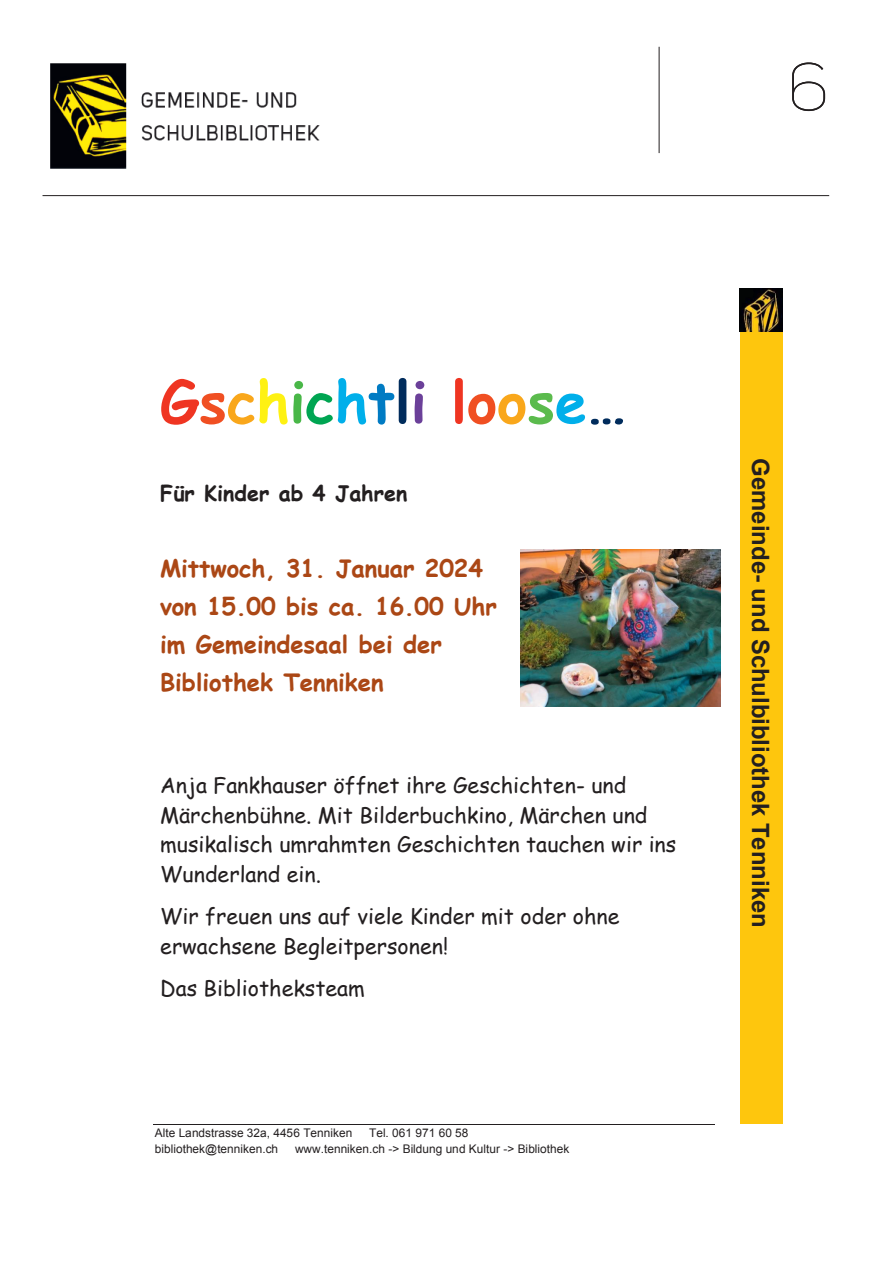
<style>
.page{position:relative;width:893px;height:1263px;background:#fff}
.page>*{position:absolute;margin:0;border:0;box-sizing:border-box;transform-origin:0 0}
.t1{font:67.5px "Uni Sans Thin";color:#231f20}
.t2{font:700 57.3px "Comic Sans MS";color:#ef3522}
.t3{font:700 23.85px/38.2px "Comic Sans MS";color:#ab4715}
.t4{font:700 23.85px "Arial";color:#231f20}
.t5{font:21.45px/29.8px "Comic Sans MS";color:#231f20}
.t6{font:700 21.45px "Comic Sans MS";color:#231f20}
.t7{font:11.85px "Arial";color:#231f20}
.s1{color:#f04f22}
.s2{color:#f9a71b}
.s3{color:#fef112}
.s4{color:#49b748}
.s5{color:#00a552}
.s6{color:#00afea}
.s7{color:#007bc3}
.s8{color:#002c5c}
.s9{color:#6b4099}
.s10{color:#5bbb4d}
</style>
<div class="page">
<hr style="left:659px;top:47px;width:1px;height:106px;background:#231f20">
<hr style="left:43px;top:195px;width:786px;height:1px;background:#231f20">
<img style="left:50px;top:63px;width:270px;height:106px">
<div style="left:740px;top:326px;width:42px;height:798px;background:#fec60d"></div>
<img style="left:740px;top:288px;width:42px;height:43px">
<hr style="left:153px;top:1124px;width:562px;height:1px;background:#231f20">
<img style="left:521px;top:549px;width:199px;height:158px">
<h1 class="t1" style="left:787px;top:50px;width:43px">6</h1>
<h2 class="t2" style="left:160px;top:360px;width:467px">G<span class="s1">s</span><span class="s2">c</span><span class="s3">h</span><span class="s4">i</span><span class="s5">c</span><span class="s6">h</span><span class="s7">t</span><span class="s8">l</span><span class="s9">i</span> l<span class="s1">o</span><span class="s2">o</span><span class="s10">s</span><span class="s6">e</span><span class="s8">…</span></h2>
<p class="t6" style="left:160px;top:478px;width:248px">Für Kinder ab 4 Jahren</p>
<p class="t3" style="left:160px;top:548px;width:338px">Mittwoch, 31. Januar 2024 von 15.00 bis ca. 16.00 Uhr im Gemeindesaal bei der<br>Bibliothek Tenniken</p>
<p class="t5" style="left:160px;top:769px;width:518px">Anja Fankhauser öffnet ihre Geschichten- und Märchenbühne. Mit Bilderbuchkino, Märchen und musikalisch umrahmten Geschichten tauchen wir ins Wunderland ein.</p>
<p class="t5" style="left:160px;top:901px;width:461px">Wir freuen uns auf viele Kinder mit oder ohne erwachsene Begleitpersonen!</p>
<p class="t5" style="left:160px;top:973px;width:206px">Das Bibliotheksteam</p>
<p class="t7" style="left:155px;top:1125px;width:199px">Alte Landstrasse 32a, 4456 Tenniken</p>
<p class="t7" style="left:369px;top:1125px;width:101px">Tel. 061 971 60 58</p>
<p class="t7" style="left:155px;top:1141px;width:125px">bibliothek@tenniken.ch</p>
<p class="t7" style="left:295px;top:1141px;width:276px">www.tenniken.ch -&gt; Bildung und Kultur -&gt; Bibliothek</p>
<p class="t4" style="left:776px;top:458px;width:471px;rotate:90deg">Gemeinde- und Schulbibliothek Tenniken</p>
</div>
